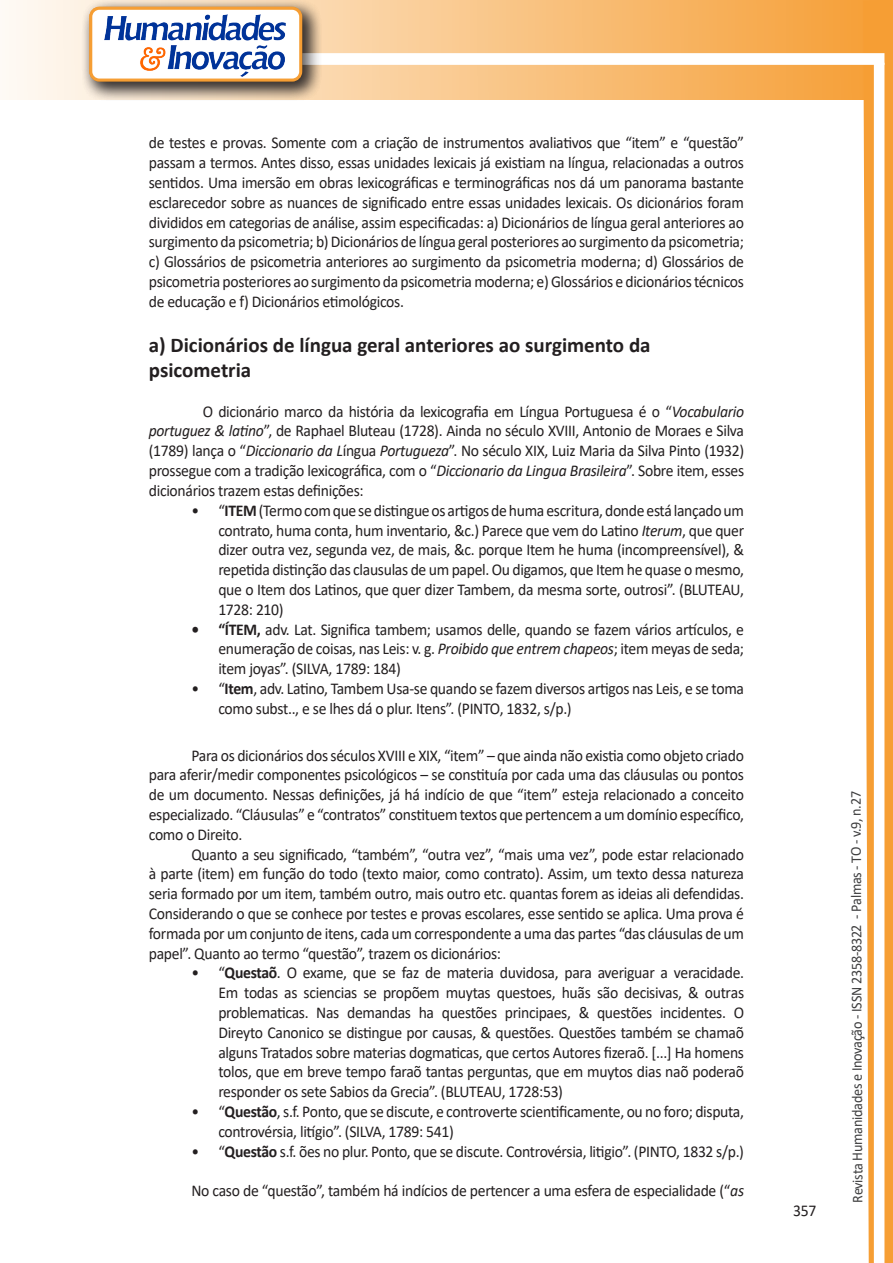
<style>
.page{position:relative;width:893px;height:1263px;background:#fff}
.page>*{position:absolute;margin:0;border:0;box-sizing:border-box;transform-origin:0 0}
.Titulo_2{font:700 21px/25.2px "Calibri";color:#231f20}
.texto{font:16.5px/19.8px "Calibri";letter-spacing:-.02em;color:#231f20;text-align:justify;scale:.95 1}
.t1{font:15px "Calibri";letter-spacing:-.025em;color:#3e3e3f;scale:.95 1}
.s1{font-style:italic}
.s2{font-weight:700}
</style>
<div class="page">
<svg style="left:5px;top:0;width:858px;height:100px;background:#f9c484"></svg>
<div style="left:302px;top:53px;width:582px;height:12px;background:#fff;border:2px solid #fff"></div>
<svg style="left:863px;top:0;width:30px;height:1263px"></svg>
<div style="left:81px;top:0;width:241px;height:102px;background:#231f20;opacity:.75"></div>
<div style="left:91px;top:8px;width:210px;height:72px;background:#fff;border-radius:9px"></div>
<img style="left:104px;top:14px;width:181px;height:62px">
<div style="left:89px;top:7px;width:213px;height:75px;border:3px solid #f69e34;border-radius:9px"></div>
<p class="texto" style="left:149px;top:133px;width:628px">de testes e provas. Somente com a criação de instrumentos avaliativos que “item” e “questão” passam a termos. Antes disso, essas unidades lexicais já existiam na língua, relacionadas a outros sentidos. Uma imersão em obras lexicográficas e terminográficas nos dá um panorama bastante esclarecedor sobre as nuances de significado entre essas unidades lexicais. Os dicionários foram divididos em categorias de análise, assim especificadas: a) Dicionários de língua geral anteriores ao surgimento da psicometria; b) Dicionários de língua geral posteriores ao surgimento da psicometria; c) Glossários de psicometria anteriores ao surgimento da psicometria moderna; d) Glossários de psicometria posteriores ao surgimento da psicometria moderna; e) Glossários e dicionários técnicos de educação e f) Dicionários etimológicos.</p>
<p class="Titulo_2" style="left:149px;top:332px;width:503px">a) Dicionários de língua geral anteriores ao surgimento da psicometria</p>
<p class="texto" style="left:149px;top:401px;width:628px;text-indent:54px">O dicionário marco da história da lexicografia em Língua Portuguesa é o “<span class="s1">Vocabulario portuguez &amp; latino</span>”, de Raphael Bluteau (1728). Ainda no século XVIII, Antonio de Moraes e Silva (1789) lança o “<span class="s1">Diccionario da L</span>íngua <span class="s1">Portugueza</span>”. No século XIX, Luiz Maria da Silva Pinto (1932) prossegue com a tradição lexicográfica, com o “<span class="s1">Diccionario da Lingua Brasileira</span>”. Sobre item, esses dicionários trazem estas definições:</p>
<p class="texto" style="left:218px;top:500px;width:555px;text-indent:-27px">• “<span class="s2">ITEM</span> (Termo com que se distingue os artigos de huma escritura, donde está lançado um contrato, huma conta, hum inventario, &amp;c.) Parece que vem do Latino <span class="s1">Iterum</span>, que quer dizer outra vez, segunda vez, de mais, &amp;c. porque Item he huma (incompreensível), &amp; repetida distinção das clausulas de um papel. Ou digamos, que Item he quase o mesmo, que o Item dos Latinos, que quer dizer Tambem, da mesma sorte, outrosi”. (BLUTEAU, 1728: 210)</p>
<p class="texto" style="left:218px;top:619px;width:555px;text-indent:-27px"><span class="s2">• “ÍTEM,</span> adv. Lat. Significa tambem; usamos delle, quando se fazem vários artículos, e enumeração de coisas, nas Leis: v. g. <span class="s1">Proibido que entrem chapeos</span>; item meyas de seda; item joyas”. (SILVA, 1789: 184)</p>
<p class="texto" style="left:218px;top:678px;width:555px;text-indent:-27px">• “<span class="s2">Item</span>, adv. Latino, Tambem Usa-se quando se fazem diversos artigos nas Leis, e se toma como subst.., e se lhes dá o plur. Itens”. (PINTO, 1832, s/p.)</p>
<p class="texto" style="left:149px;top:745px;width:628px;text-indent:43px">Para os dicionários dos séculos XVIII e XIX, “item” – que ainda não existia como objeto criado para aferir/medir componentes psicológicos – se constituía por cada uma das cláusulas ou pontos de um documento. Nessas definições, já há indício de que “item” esteja relacionado a conceito especializado. “Cláusulas” e “contratos” constituem textos que pertencem a um domínio específico, como o Direito.</p>
<p class="texto" style="left:149px;top:844px;width:628px;text-indent:43px">Quanto a seu significado, “também”, “outra vez”, “mais uma vez”, pode estar relacionado à parte (item) em função do todo (texto maior, como contrato). Assim, um texto dessa natureza seria formado por um item, também outro, mais outro etc. quantas forem as ideias ali defendidas.<br>Considerando o que se conhece por testes e provas escolares, esse sentido se aplica. Uma prova é formada por um conjunto de itens, cada um correspondente a uma das partes “das cláusulas de um papel”. Quanto ao termo “questão”, trazem os dicionários:</p>
<p class="texto" style="left:218px;top:962px;width:555px;text-indent:-27px">• “<span class="s2">Questaõ</span>. O exame, que se faz de materia duvidosa, para averiguar a veracidade.<br>Em todas as sciencias se propõem muytas questoes, huãs são decisivas, &amp; outras problematicas. Nas demandas ha questões principaes, &amp; questões incidentes. O Direyto Canonico se distingue por causas, &amp; questões. Questões também se chamaõ alguns Tratados sobre materias dogmaticas, que certos Autores fizeraõ. [...] Ha homens tolos, que em breve tempo faraõ tantas perguntas, que em muytos dias naõ poderaõ responder os sete Sabios da Grecia”. (BLUTEAU, 1728:53)</p>
<p class="texto" style="left:218px;top:1101px;width:555px;text-indent:-27px">• “<span class="s2">Questão</span>, s.f. Ponto, que se discute, e controverte scientificamente, ou no foro; disputa, controvérsia, litígio”. (SILVA, 1789: 541)</p>
<p class="texto" style="left:191px;top:1141px;width:583px">• “<span class="s2">Questão</span> s.f. ões no plur. Ponto, que se discute. Controvérsia, litigio”. (PINTO, 1832 s/p.)</p>
<p class="texto" style="left:191px;top:1180px;width:583px">No caso de “questão”, também há indícios de pertencer a uma esfera de especialidade (“<span class="s1">as</span></p>
<p class="texto" style="left:793px;top:1200px;width:26px">357</p>
<p class="t1" style="left:846px;top:1203px;width:435px;rotate:-90deg">Revista Humanidades e Inovação - ISSN 2358-8322 - Palmas - TO - v.9, n.27</p>
</div>
